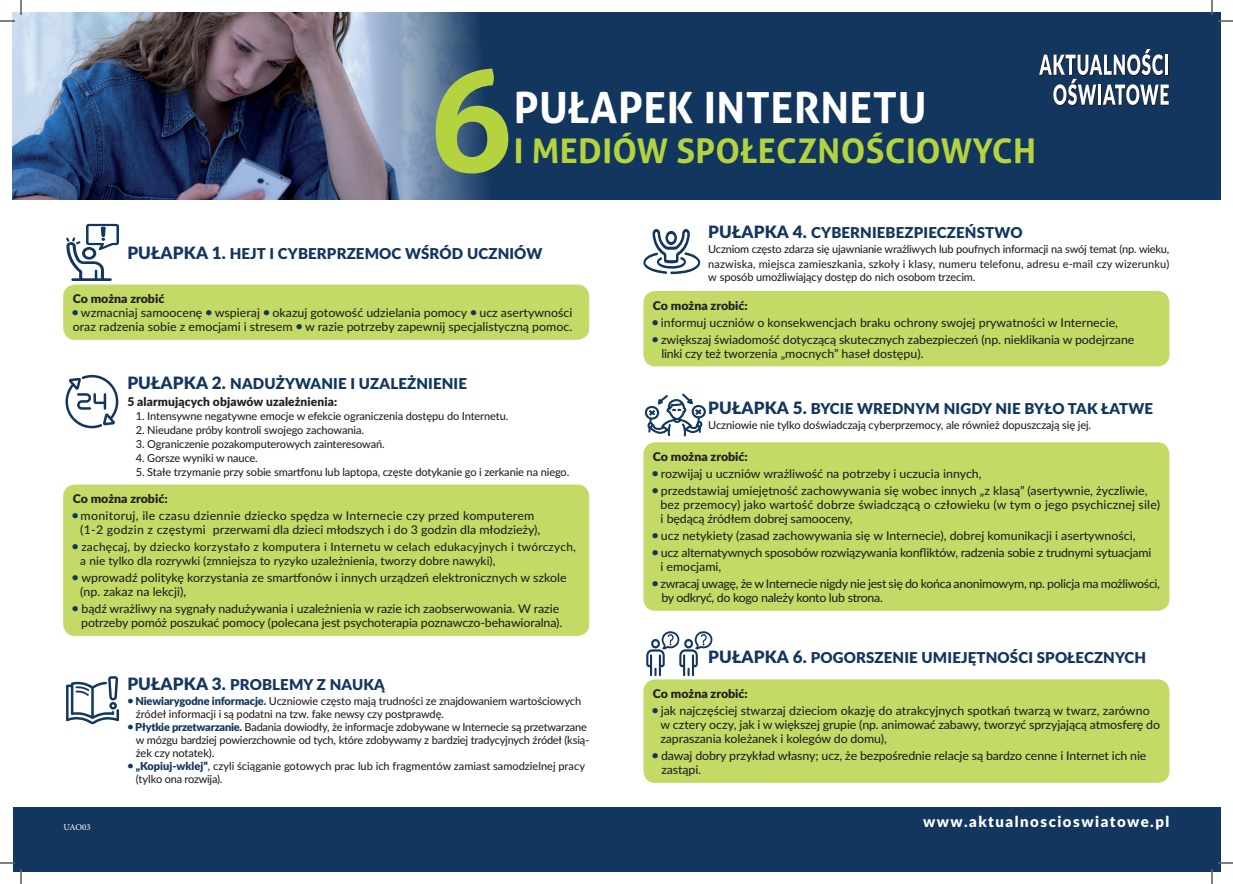
<style>
.page{position:relative;width:1233px;height:884px;background:#fff}
.page>*{position:absolute;margin:0;border:0;box-sizing:border-box;transform-origin:0 0}
.t1{font:700 142.4px "Aller";color:#b4d33e}
.t2{font:700 43px "Aller";letter-spacing:.01em;color:#fff}
.t3{font:700 34px "Aller";letter-spacing:.01em;color:#b4d33e}
.t4{font:900 15px "Lato";letter-spacing:.01em;color:#13365f}
.t5{font:900 15px "Lato";letter-spacing:.1em;color:#fff}
.t6{font:500 12px/14px "Lato";letter-spacing:-.005em;color:#231f20}
.t7{font:500 12px "Lato";letter-spacing:-.025em;color:#231f20}
.t8{font:900 12px "Lato";color:#231f20}
.t9{font:500 12px "Lato";letter-spacing:.02em;color:#231f20}
.t10{font:500 11.5px "Lato";letter-spacing:.005em;color:#231f20}
.t11{font:500 11px/13px "Lato";letter-spacing:-.01em;color:#231f20}
.t12{font:9px "Minion Pro";letter-spacing:-.015em;color:#fff}
.s1{font-size:17px}
.s2{color:#13365f}
.s3{font-weight:900;color:#13365f}
</style>
<div class="page">
<div style="left:15px;top:12px;width:1205px;height:188px;background:#13365f"></div>
<div style="left:12px;top:807px;width:1208px;height:64px;background:#13365f"></div>
<svg style="left:1039px;top:49px;width:130px;height:57px"></svg>
<img style="left:12px;top:12px;width:473px;height:188px">
<svg style="left:66px;top:676px;width:53px;height:48px"></svg>
<div style="left:643px;top:442px;width:526px;height:169px;background:#c3da66;border-radius:12px"></div>
<svg style="left:644px;top:393px;width:62px;height:57px"></svg>
<div style="left:63px;top:485px;width:526px;height:151px;background:#c3da66;border-radius:12px"></div>
<svg style="left:65px;top:375px;width:53px;height:53px"></svg>
<div style="left:643px;top:291px;width:526px;height:75px;background:#c3da66;border-radius:12px"></div>
<svg style="left:643px;top:229px;width:57px;height:45px"></svg>
<div style="left:63px;top:285px;width:526px;height:55px;background:#c3da66;border-radius:12px"></div>
<svg style="left:66px;top:224px;width:53px;height:57px"></svg>
<div style="left:643px;top:679px;width:526px;height:104px;background:#c3da66;border-radius:12px"></div>
<svg style="left:646px;top:631px;width:66px;height:45px"></svg>
<svg style="left:1218px;top:20px;width:15px;height:2px"></svg>
<svg style="left:1218px;top:862px;width:15px;height:2px"></svg>
<svg style="left:0;top:0;width:22px;height:22px"></svg>
<svg style="left:0;top:862px;width:22px;height:22px"></svg>
<svg style="left:1211px;top:0;width:1px;height:15px"></svg>
<svg style="left:1211px;top:869px;width:1px;height:15px"></svg>
<p class="t1" style="left:427px;top:33px;width:87px">6</p>
<p class="t2" style="left:514px;top:81px;width:414px">PUŁAPEK INTERNETU</p>
<p class="t3" style="left:514px;top:130px;width:524px">I MEDIÓW SPOŁECZNOŚCIOWYCH</p>
<p class="t4" style="left:127px;top:242px;width:416px"><span class="s1">PUŁAPKA 1.</span> HEJT I CYBERPRZEMOC WŚRÓD UCZNIÓW</p>
<p class="t8" style="left:73px;top:290px;width:93px">Co można zrobić</p>
<p class="t6" style="left:72px;top:305px;width:502px"><span class="s2">●</span> wzmacniaj samoocenę <span class="s2">●</span> wspieraj <span class="s2">●</span> okazuj gotowość udzielania pomocy <span class="s2">●</span> ucz asertywności oraz radzenia sobie z emocjami i stresem <span class="s2">●</span> w razie potrzeby zapewnij specjalistyczną pomoc.</p>
<p class="t4" style="left:127px;top:372px;width:341px"><span class="s1">PUŁAPKA 2.</span> NADUŻYWANIE I UZALEŻNIENIE</p>
<p class="t8" style="left:127px;top:392px;width:211px">5 alarmujących objawów uzależnienia:</p>
<p class="t11" style="left:136px;top:409px;width:374px">1. Intensywne negatywne emocje w efekcie ograniczenia dostępu do Internetu.</p>
<p class="t11" style="left:136px;top:423px;width:230px">2. Nieudane próby kontroli swojego zachowania.</p>
<p class="t11" style="left:136px;top:437px;width:250px">3. Ograniczenie pozakomputerowych zainteresowań.</p>
<p class="t11" style="left:136px;top:451px;width:123px">4. Gorsze wyniki w nauce.</p>
<p class="t11" style="left:136px;top:465px;width:435px">5. Stałe trzymanie przy sobie smartfonu lub laptopa, częste dotykanie go i zerkanie na niego.</p>
<p class="t8" style="left:73px;top:490px;width:96px">Co można zrobić:</p>
<p class="t9" style="left:72px;top:507px;width:464px"><span class="s2">●</span> monitoruj, ile czasu dziennie dziecko spędza w Internecie czy przed komputerem</p>
<p class="t6" style="left:80px;top:522px;width:462px">(1-2 godzin z częstymi przerwami dla dzieci młodszych i do 3 godzin dla młodzieży),</p>
<p class="t10" style="left:72px;top:539px;width:506px"><span class="s2">●</span> zachęcaj, by dziecko korzystało z komputera i Internetu w celach edukacyjnych i twórczych,</p>
<p class="t10" style="left:80px;top:553px;width:417px">a nie tylko dla rozrywki (zmniejsza to ryzyko uzależnienia, tworzy dobre nawyki),</p>
<p class="t6" style="left:72px;top:570px;width:496px"><span class="s2">●</span> wprowadź politykę korzystania ze smartfonów i innych urządzeń elektronicznych w szkole</p>
<p class="t6" style="left:80px;top:584px;width:107px">(np. zakaz na lekcji),</p>
<p class="t6" style="left:72px;top:601px;width:489px"><span class="s2">●</span> bądź wrażliwy na sygnały nadużywania i uzależnienia w razie ich zaobserwowania. W razie</p>
<p class="t6" style="left:81px;top:615px;width:482px">potrzeby pomóż poszukać pomocy (polecana jest psychoterapia poznawczo-behawioralna).</p>
<p class="t12" style="left:64px;top:821px;width:29px">UAO03</p>
<p class="t4" style="left:127px;top:673px;width:259px"><span class="s1">PUŁAPKA 3.</span> PROBLEMY Z NAUKĄ</p>
<p class="t11" style="left:127px;top:694px;width:455px"><span class="s2">●</span> <span class="s3">Niewiarygodne informacje.</span> Uczniowie często mają trudności ze znajdowaniem wartościowych</p>
<p class="t11" style="left:136px;top:707px;width:310px">źródeł informacji i są podatni na tzw. fake newsy czy postprawdę.</p>
<p class="t11" style="left:127px;top:720px;width:461px"><span class="s2">●</span> <span class="s3">Płytkie przetwarzanie.</span> Badania dowiodły, że informacje zdobywane w Internecie są przetwarzane</p>
<p class="t11" style="left:136px;top:733px;width:455px">w mózgu bardziej powierzchownie od tych, które zdobywamy z bardziej tradycyjnych źródeł (ksią&shy;żek czy notatek).</p>
<p class="t11" style="left:127px;top:759px;width:459px"><span class="s2">●</span> <span class="s3">„Kopiuj-wklej”</span>, czyli ściąganie gotowych prac lub ich fragmentów zamiast samodzielnej pracy</p>
<p class="t11" style="left:136px;top:772px;width:88px">(tylko ona rozwija).</p>
<p class="t4" style="left:708px;top:221px;width:316px"><span class="s1">PUŁAPKA 4.</span> CYBERNIEBEZPIECZEŃSTWO</p>
<p class="t11" style="left:708px;top:241px;width:462px;line-height:15px">Uczniom często zdarza się ujawnianie wrażliwych lub poufnych informacji na swój temat (np. wieku, nazwiska, miejsca zamieszkania, szkoły i klasy, numeru telefonu, adresu e-mail czy wizerunku)</p>
<p class="t11" style="left:708px;top:270px;width:269px">w sposób umożliwiający dostęp do nich osobom trzecim.</p>
<p class="t8" style="left:653px;top:296px;width:96px">Co można zrobić:</p>
<p class="t6" style="left:652px;top:315px;width:467px"><span class="s2">●</span> informuj uczniów o konsekwencjach braku ochrony swojej prywatności w Internecie,</p>
<p class="t6" style="left:652px;top:332px;width:484px"><span class="s2">●</span> zwiększaj świadomość dotyczącą skutecznych zabezpieczeń (np. nieklikania w podejrzane</p>
<p class="t6" style="left:661px;top:346px;width:264px">linki czy też tworzenia „mocnych” haseł dostępu).</p>
<p class="t4" style="left:708px;top:398px;width:446px"><span class="s1">PUŁAPKA 5.</span> BYCIE WREDNYM NIGDY NIE BYŁO TAK ŁATWE</p>
<p class="t11" style="left:708px;top:418px;width:384px">Uczniowie nie tylko doświadczają cyberprzemocy, ale również dopuszczają się jej.</p>
<p class="t8" style="left:653px;top:447px;width:96px">Co można zrobić:</p>
<p class="t6" style="left:652px;top:466px;width:331px"><span class="s2">●</span> rozwijaj u uczniów wrażliwość na potrzeby i uczucia innych,</p>
<p class="t6" style="left:652px;top:483px;width:497px"><span class="s2">●</span> przedstawiaj umiejętność zachowywania się wobec innych „z klasą” (asertywnie, życzliwie,</p>
<p class="t6" style="left:660px;top:497px;width:501px">bez przemocy) jako wartość dobrze świadczącą o człowieku (w tym o jego psychicznej sile) i będącą źródłem dobrej samooceny,</p>
<p class="t6" style="left:652px;top:528px;width:485px"><span class="s2">●</span> ucz netykiety (zasad zachowywania się w Internecie), dobrej komunikacji i asertywności,</p>
<p class="t6" style="left:652px;top:545px;width:501px"><span class="s2">●</span> ucz alternatywnych sposobów rozwiązywania konfliktów, radzenia sobie z trudnymi sytuacjami</p>
<p class="t6" style="left:660px;top:559px;width:62px">i emocjami,</p>
<p class="t7" style="left:652px;top:575px;width:509px"><span class="s2">●</span> zwracaj uwagę, że w Internecie nigdy nie jest się do końca anonimowym, np. policja ma możliwości,</p>
<p class="t7" style="left:661px;top:589px;width:223px">by odkryć, do kogo należy konto lub strona.</p>
<p class="t4" style="left:708px;top:646px;width:439px"><span class="s1">PUŁAPKA 6.</span> POGORSZENIE UMIEJĘTNOŚCI SPOŁECZNYCH</p>
<p class="t8" style="left:653px;top:684px;width:96px">Co można zrobić:</p>
<p class="t6" style="left:652px;top:703px;width:499px"><span class="s2">●</span> jak najczęściej stwarzaj dzieciom okazję do atrakcyjnych spotkań twarzą w twarz, zarówno</p>
<p class="t6" style="left:660px;top:717px;width:501px">w cztery oczy, jak i w większej grupie (np. animować zabawy, tworzyć sprzyjającą atmosferę do zapraszania koleżanek i kolegów do domu),</p>
<p class="t6" style="left:652px;top:748px;width:496px"><span class="s2">●</span> dawaj dobry przykład własny; ucz, że bezpośrednie relacje są bardzo cenne i Internet ich nie</p>
<p class="t6" style="left:661px;top:762px;width:41px">zastąpi.</p>
<p class="t5" style="left:923px;top:810px;width:248px">www.aktualnoscioswiatowe.pl</p>
</div>
